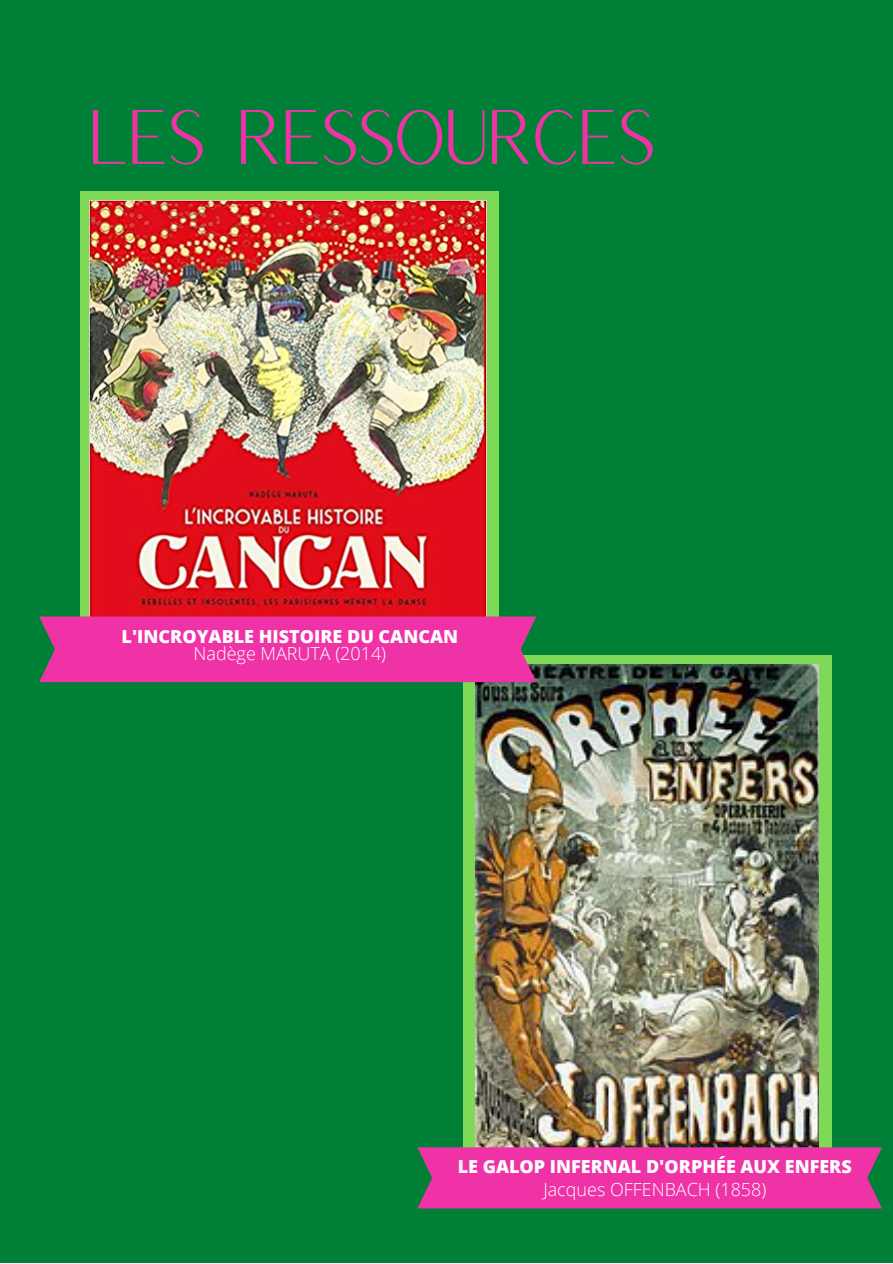
<style>
.page{position:relative;width:893px;height:1264px;background:#fff}
.page>*{position:absolute;margin:0;border:0;box-sizing:border-box;transform-origin:0 0}
.t1{font:75px "Versailles";letter-spacing:-.1em;color:#ef33a6}
.t2{font:800 18px "Open Sans";color:#fff}
.t3{font:300 18px "Open Sans";color:#fff}
</style>
<div class="page">
<div style="left:0;top:0;width:892px;height:1262px;background:#008037"></div>
<div style="left:81px;top:191px;width:418px;height:440px;background:#7ed957"></div>
<img style="left:89px;top:201px;width:397px;height:415px">
<div style="left:462px;top:654px;width:369px;height:539px;background:#7ed957"></div>
<img style="left:475px;top:664px;width:343px;height:483px">
<div style="left:39px;top:616px;width:497px;height:66px;background:#ef33a6"></div>
<div style="left:417px;top:1147px;width:464px;height:61px;background:#ef33a6"></div>
<h1 class="t1" style="left:85px;top:89px;width:574px">LES RESSOURCES</h1>
<p class="t2" style="left:122px;top:624px;width:338px">L'INCROYABLE HISTOIRE DU CANCAN</p>
<p class="t3" style="left:193px;top:640px;width:194px">Nadège MARUTA (2014)</p>
<p class="t2" style="left:457px;top:1153px;width:395px">LE GALOP INFERNAL D'ORPHÉE AUX ENFERS</p>
<p class="t3" style="left:543px;top:1176px;width:224px">Jacques OFFENBACH (1858)</p>
</div>
